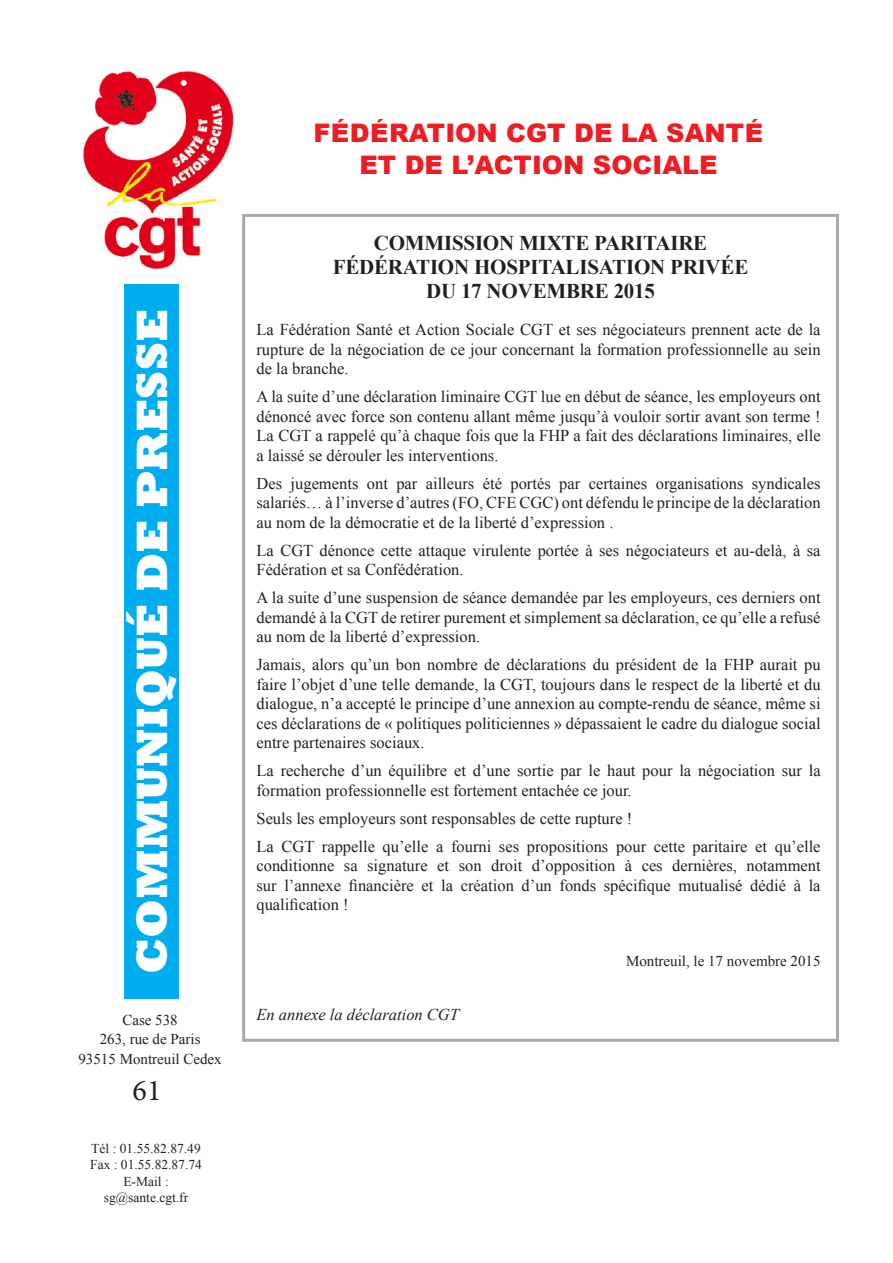
<style>
.page{position:relative;width:893px;height:1263px;background:#fff}
.page>*{position:absolute;margin:0;border:0;box-sizing:border-box;transform-origin:0 0}
.t1{font:800 45px "Rockwell";color:#fff}
.t2{font:30px "Minion Pro";color:#231f20}
.t3{font:900 25.5px "Arial";color:#ee1d23}
.titre{font:700 21px/24px "Times New Roman";letter-spacing:-.01em;color:#231f20;text-align:center}
.txt_courant{font:16.5px/19.5px "Times New Roman";color:#231f20;text-align:justify}
.txt_courant-2{font:italic 16.5px "Times New Roman";color:#231f20}
.txt_courant-3{font:15px "Times New Roman";color:#231f20}
.t4{font:13.5px "Times New Roman";color:#231f20}
</style>
<div class="page">
<div style="left:242px;top:214px;width:597px;height:828px;border:3px solid #a8a9ad"></div>
<div style="left:124px;top:283px;width:55px;height:716px;background:#00aeef"></div>
<img style="left:83px;top:71px;width:151px;height:198px">
<p class="t1" style="left:126px;top:974px;width:667px;rotate:-90deg">COMMUNIQUÉ DE PRESSE</p>
<p class="txt_courant-3" style="left:122px;top:1009px;width:57px">Case 538</p>
<p class="txt_courant-3" style="left:100px;top:1029px;width:102px">263, rue de Paris</p>
<p class="txt_courant-3" style="left:78px;top:1048px;width:145px">93515 Montreuil Cedex</p>
<p class="t2" style="left:132px;top:1070px;width:31px">61</p>
<p class="t4" style="left:91px;top:1139px;width:111px">Tél : 01.55.82.87.49</p>
<p class="t4" style="left:90px;top:1155px;width:113px">Fax : 01.55.82.87.74</p>
<p class="t4" style="left:123px;top:1172px;width:47px">E-Mail :</p>
<p class="t4" style="left:104px;top:1188px;width:86px">sg@sante.cgt.fr</p>
<p class="t3" style="left:314px;top:115px;width:451px">FÉDÉRATION CGT DE LA SANTÉ</p>
<p class="t3" style="left:359px;top:146px;width:360px">ET DE L’ACTION SOCIALE</p>
<p class="titre" style="left:333px;top:230px;width:417px">COMMISSION MIXTE PARITAIRE<br>FÉDÉRATION HOSPITALISATION PRIVÉE<br>DU 17 NOVEMBRE 2015</p>
<p class="txt_courant" style="left:256px;top:319px;width:566px">La Fédération Santé et Action Sociale CGT et ses négociateurs prennent acte de la rupture de la négociation de ce jour concernant la formation professionnelle au sein de la branche.</p>
<p class="txt_courant" style="left:256px;top:386px;width:566px">A la suite d’une déclaration liminaire CGT lue en début de séance, les employeurs ont dénoncé avec force son contenu allant même jusqu’à vouloir sortir avant son terme !<br>La CGT a rappelé qu’à chaque fois que la FHP a fait des déclarations liminaires, elle a laissé se dérouler les interventions.</p>
<p class="txt_courant" style="left:256px;top:473px;width:566px">Des jugements ont par ailleurs été portés par certaines organisations syndicales salariés… à l’inverse d’autres (FO, CFE CGC) ont défendu le principe de la déclaration au nom de la démocratie et de la liberté d’expression .</p>
<p class="txt_courant" style="left:256px;top:540px;width:566px">La CGT dénonce cette attaque virulente portée à ses négociateurs et au-delà, à sa<br>Fédération et sa Confédération.</p>
<p class="txt_courant" style="left:256px;top:587px;width:566px">A la suite d’une suspension de séance demandée par les employeurs, ces derniers ont demandé à la CGT de retirer purement et simplement sa déclaration, ce qu’elle a refusé au nom de la liberté d’expression.</p>
<p class="txt_courant" style="left:256px;top:654px;width:566px">Jamais, alors qu’un bon nombre de déclarations du président de la FHP aurait pu faire l’objet d’une telle demande, la CGT, toujours dans le respect de la liberté et du dialogue, n’a accepté le principe d’une annexion au compte-rendu de séance, même si ces déclarations de « politiques politiciennes » dépassaient le cadre du dialogue social entre partenaires sociaux.</p>
<p class="txt_courant" style="left:256px;top:760px;width:566px">La recherche d’un équilibre et d’une sortie par le haut pour la négociation sur la formation professionnelle est fortement entachée ce jour.</p>
<p class="txt_courant" style="left:256px;top:808px;width:377px">Seuls les employeurs sont responsables de cette rupture !</p>
<p class="txt_courant" style="left:256px;top:836px;width:566px">La CGT rappelle qu’elle a fourni ses propositions pour cette paritaire et qu’elle conditionne sa signature et son droit d’opposition à ces dernières, notamment sur l’annexe financière et la création d’un fonds spécifique mutualisé dédié à la qualification !</p>
<p class="txt_courant-2" style="left:256px;top:1003px;width:204px">En annexe la déclaration CGT</p>
<p class="txt_courant-3" style="left:626px;top:950px;width:196px">Montreuil, le 17 novembre 2015</p>
</div>
